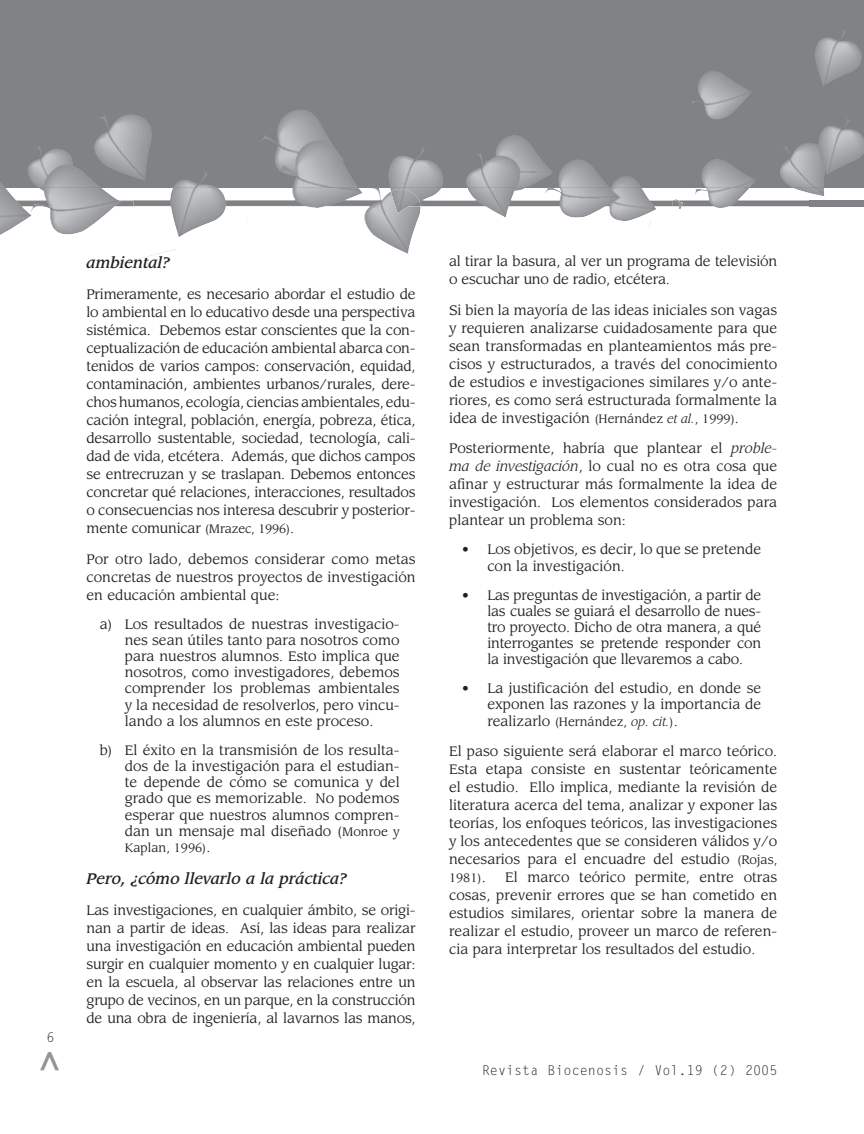
<style>
.page{position:relative;width:864px;height:1134px;background:#fff}
.page>*{position:absolute;margin:0;border:0;box-sizing:border-box;transform-origin:0 0}
.t1{font:700 36px "Leawood";color:#939598}
.t2{font:italic 500 15px "Leawood";color:#231f20}
.t3{font:13.5px/18px "Leawood";color:#231f20;text-align:justify}
.t4{font:13.5px "Letter Gothic";color:#231f20}
.t5{font:12px "Leawood";color:#231f20}
.s1{font-size:12px}
.s2{font-size:13.5px}
.s3{font-style:italic;font-size:12px}
.s4{font-style:italic}
</style>
<div class="page">
<div style="left:0;top:0;width:864px;height:188px;background:#808285"></div>
<img style="left:0;top:188px;width:95px;height:47px">
<img style="left:0;top:147px;width:101px;height:41px">
<img style="left:92px;top:114px;width:54px;height:67px">
<img style="left:95px;top:188px;width:295px;height:57px">
<img style="left:173px;top:110px;width:185px;height:78px">
<img style="left:712px;top:188px;width:98px;height:20px">
<img style="left:701px;top:159px;width:54px;height:29px">
<img style="left:792px;top:188px;width:33px;height:8px">
<img style="left:780px;top:120px;width:84px;height:68px">
<img style="left:692px;top:29px;width:170px;height:91px">
<div style="left:810px;top:200px;width:54px;height:7px;background:#808285"></div>
<img style="left:390px;top:188px;width:322px;height:66px">
<img style="left:388px;top:135px;width:253px;height:53px">
<img style="left:391px;top:189px;width:30px;height:25px">
<img style="left:670px;top:200px;width:41px;height:54px">
<svg style="left:75px;top:219px;width:111px;height:47px"></svg>
<p class="t1" style="left:24px;top:1072px;width:23px;rotate:-90deg">&gt;</p>
<p class="t2" style="left:87px;top:254px;width:85px">am- bien-tal?</p>
<p class="t3" style="left:87px;top:285px;width:331px">Pri-me-ra-men-te, es ne-ce-sa-rio abor-dar el es-tu-dio de lo am-bien-tal en lo edu-ca-ti-vo des-de una pers-pec-ti-va sis-té-mi-ca. De-be-mos es-tar cons-cien-tes que la con&shy;cep-tua-li-za-ción de edu-ca-ción am-bien-tal abar-ca con&shy;te-ni-dos de va-rios cam-pos: con-ser-va-ción, equi-dad, con-ta-mi-na-ción, am-bien-tes ur-ba-nos-/ru-ra-les, de-re&shy;chos hu-ma-nos, eco-lo-gía, cien-cias am-bien-ta-les, edu&shy;ca-ción in-te-gral, po-bla-ción, ener-gía, po-bre-za, éti-ca, de-sa-rro-llo sus-ten-ta-ble, so-cie-dad, tec-no-lo-gía, ca-li&shy;dad de vi-da, et-cé-te-ra. Ade-más, que di-chos cam-pos se en-tre-cru-zan y se tras-la-pan. De-be-mos en-ton-ces con-cre-tar qué re-la-cio-nes, in-te-rac-cio-nes, re-sul-ta-dos o con-se-cuen-cias nos in-te-re-sa des-cu-brir y pos-te-rior&shy;men-te co-mu-ni-car <span class="s1">(Mra-zec, 1996)</span>.</p>
<p class="t3" style="left:87px;top:550px;width:331px">Por otro la-do, de-be-mos con-si-de-rar co-mo me-tas con-cre-tas de nues-tros pro-yec-tos de in-ves-ti-ga-ción en edu-ca-ción am-bien-tal que:</p>
<p class="t3" style="left:125px;top:616px;width:276px;line-height:16.2px;text-indent:-25px">a) Los re-sul-ta-dos de nues-tras in-ves-ti-ga-cio&shy;nes sean úti-les tan-to pa-ra no-so-tros co-mo pa-ra nues-tros alum-nos. Es-to im-pli-ca que no-so-tros, co-mo in-ves-ti-ga-do-res, de-be-mos com-pren-der los pro-ble-mas am-bien-ta-les y la ne-ce-si-dad de re-sol-ver-los, pe-ro vin-cu&shy;lan-do a los alum-nos en es-te pro-ce-so.</p>
<p class="t3" style="left:125px;top:742px;width:276px;line-height:16.2px;text-indent:-25px">b) El éxi-to en la trans-mi-sión de los re-sul-ta&shy;dos de la in-ves-ti-ga-ción pa-ra el es-tu-dian&shy;te de-pen-de de có-mo se co-mu-ni-ca y del gra-do que es me-mo-ri-za-ble. No po-de-mos es-pe-rar que nues-tros alum-nos com-pren&shy;dan un men-sa-je mal di-se-ña-do (<span class="s1">Mon-roe y</span></p>
<p class="t5" style="left:125px;top:841px;width:87px">Ka-plan, 1996)<span class="s2">.</span></p>
<p class="t2" style="left:87px;top:870px;width:262px">Pe-ro, ¿có-mo lle-var-lo a la prác-ti-ca?</p>
<p class="t3" style="left:87px;top:902px;width:331px">Las in-ves-ti-ga-cio-nes, en cual-quier ám-bi-to, se ori-gi&shy;nan a par-tir de ideas. Así, las ideas pa-ra rea-li-zar una in-ves-ti-ga-ción en edu-ca-ción am-bien-tal pue-den sur-gir en cual-quier mo-men-to y en cual-quier lu-gar: en la es-cue-la, al ob-ser-var las re-la-cio-nes en-tre un gru-po de ve-ci-nos, en un par-que, en la cons-truc-ción de una obra de in-ge-nie-ría, al la-var-nos las ma-nos,</p>
<p class="t3" style="left:449px;top:252px;width:330px">al ti-rar la ba-su-ra, al ver un pro-gra-ma de te-le-vi-sión o es-cu-char uno de ra-dio, et-cé-te-ra.</p>
<p class="t3" style="left:449px;top:301px;width:330px">Si bien la ma-yo-ría de las ideas ini-cia-les son va-gas y re-quie-ren ana-li-zar-se cui-da-do-sa-men-te pa-ra que sean trans-for-ma-das en plan-tea-mien-tos más pre&shy;ci-sos y es-truc-tu-ra-dos, a tra-vés del co-no-ci-mien-to de es-tu-dios e in-ves-ti-ga-cio-nes si-mi-la-res y/o an-te&shy;rio-res, es co-mo se-rá es-truc-tu-ra-da for-mal-men-te la idea de in-ves-ti-ga-ción <span class="s1">(Her-nán-dez</span> <span class="s3">et al.</span><span class="s1">, 1999)</span>.</p>
<p class="t3" style="left:449px;top:440px;width:330px">Pos-te-rior-men-te, ha-bría que plan-tear el <span class="s4">pro-ble&shy;ma de in-ves-ti-ga-ción</span>, lo cual no es otra co-sa que afi-nar y es-truc-tu-rar más for-mal-men-te la idea de in-ves-ti-ga-ción. Los ele-men-tos con-si-de-ra-dos pa-ra plan-tear un pro-ble-ma son:</p>
<p class="t3" style="left:487px;top:542px;width:275px;line-height:16.2px;text-indent:-25px">• Los ob-je-ti-vos, es de-cir, lo que se pre-ten-de con la in-ves-ti-ga-ción.</p>
<p class="t3" style="left:487px;top:587px;width:275px;line-height:16.2px;text-indent:-25px">• Las pre-gun-tas de in-ves-ti-ga-ción, a par-tir de las cua-les se guia-rá el de-sa-rro-llo de nues&shy;tro pro-yec-to. Di-cho de otra ma-ne-ra, a qué in-te-rro-gan-tes se pre-ten-de res-pon-der con la in-ves-ti-ga-ción que lle-va-re-mos a ca-bo.</p>
<p class="t3" style="left:487px;top:681px;width:275px;line-height:16.2px;text-indent:-25px">• La jus-ti-fi-ca-ción del es-tu-dio, en don-de se ex-po-nen las ra-zo-nes y la im-por-tan-cia de rea-li-zar-lo <span class="s1">(Her-nán-dez,</span> <span class="s3">op. cit.</span><span class="s1">)</span>.</p>
<p class="t3" style="left:449px;top:743px;width:330px">El pa-so si-guien-te se-rá ela-bo-rar el mar-co teó-ri-co.<br>Es-ta eta-pa con-sis-te en sus-ten-tar teó-ri-ca-men-te el es-tu-dio. Ello im-pli-ca, me-dian-te la re-vi-sión de li-te-ra-tu-ra acer-ca del te-ma, ana-li-zar y ex-po-ner las teo-rías, los en-fo-ques teó-ri-cos, las in-ves-ti-ga-cio-nes y los an-te-ce-den-tes que se con-si-de-ren vá-li-dos y/o ne-ce-sa-rios pa-ra el en-cua-dre del es-tu-dio <span class="s1">(Ro-jas,</span></p>
<p class="t5" style="left:449px;top:871px;width:38px">1981)<span class="s2">.</span></p>
<p class="t3" style="left:449px;top:869px;width:330px;text-indent:56px">El mar-co teó-ri-co per-mi-te, en-tre otras co-sas, pre-ve-nir erro-res que se han co-me-ti-do en es-tu-dios si-mi-la-res, orien-tar so-bre la ma-ne-ra de rea-li-zar el es-tu-dio, pro-veer un mar-co de re-fe-ren&shy;cia pa-ra in-ter-pre-tar los re-sul-ta-dos del es-tu-dio.</p>
<p class="t4" style="left:482px;top:1063px;width:297px">Revista Biocenosis / Vol.19 (2) 2005</p>
</div>
